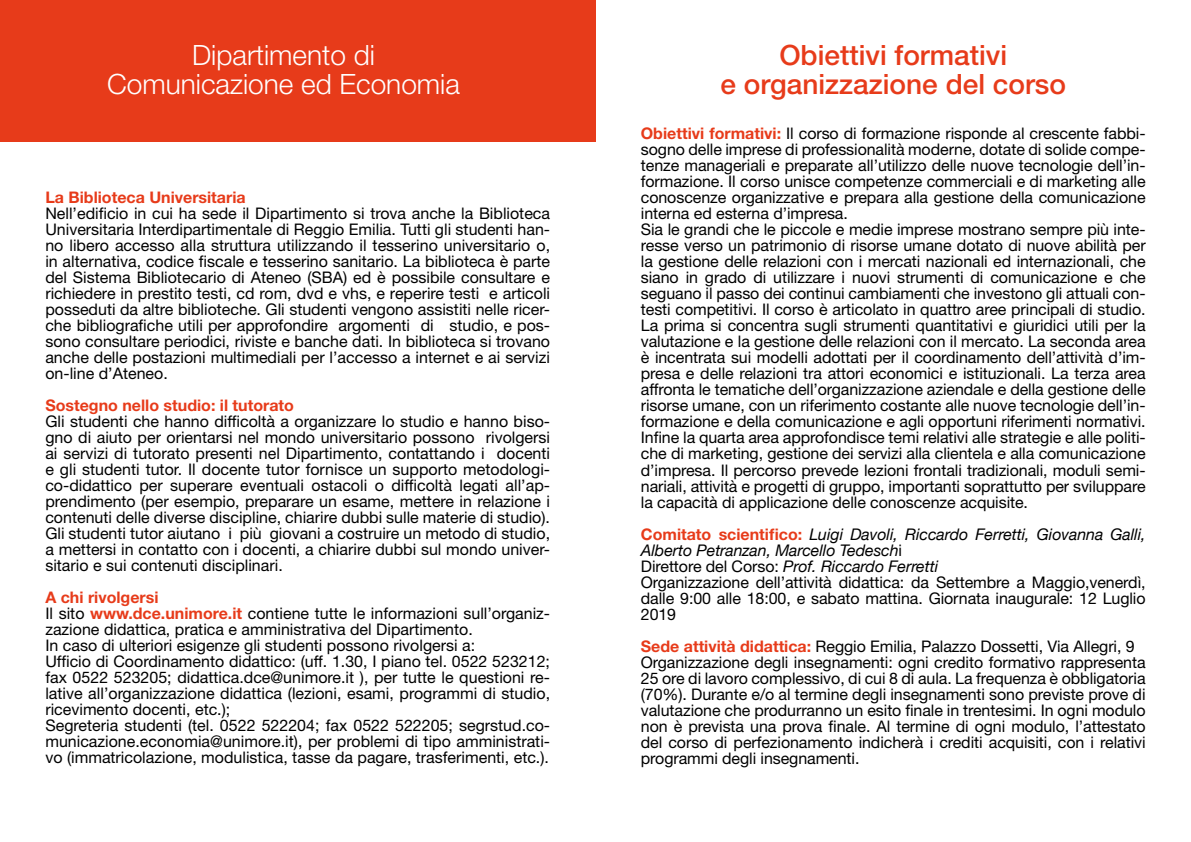
<style>
.page{position:relative;width:1191px;height:842px;background:#fff}
.page>*{position:absolute;margin:0;border:0;box-sizing:border-box;transform-origin:0 0}
.t1{font:500 28px/28.8px "Helvetica Neue LT Std";color:#e73b1a;text-align:center}
.t2{font:300 28px/28.8px "Helvetica Neue LT Std";color:#fff;text-align:center}
.t3{font:16px/16px "Helvetica Neue LT Std";letter-spacing:-.005em;color:#000;text-align:justify}
.t4{font:italic 16px/16px "Helvetica Neue";letter-spacing:-.005em;color:#000}
.t5{font:700 16px "Helvetica Neue LT Std";color:#e73b1a}
.s1{font-weight:700;color:#e73b1a}
.s2{font-family:"Helvetica Neue LT Std";font-weight:700;font-style:normal;color:#e73b1a}
.s3{font-family:"Helvetica Neue LT Std";font-style:normal}
</style>
<div class="page">
<div style="left:0;top:0;width:596px;height:142px;background:#e73b1a"></div>
<h1 class="t2" style="left:107px;top:40px;width:354px">Dipartimento di<br>Comunicazione ed Economia</h1>
<p class="t5" style="left:45px;top:187px;width:202px">La Biblioteca Universitaria</p>
<p class="t3" style="left:45px;top:205px;width:506px">Nell’edificio in cui ha sede il Dipartimento si trova anche la Biblioteca Universitaria Interdipartimentale di Reggio Emilia. Tutti gli studenti han&shy;no libero accesso alla struttura utilizzando il tesserino universitario o, in alternativa, codice fiscale e tesserino sanitario. La biblioteca è parte del Sistema Bibliotecario di Ateneo (SBA) ed è possibile consultare e richiedere in prestito testi, cd rom, dvd e vhs, e reperire testi e articoli posseduti da altre biblioteche. Gli studenti vengono assistiti nelle ricer&shy;che bibliografiche utili per approfondire argomenti di studio, e pos&shy;sono consultare periodici, riviste e banche dati. In biblioteca si trovano anche delle postazioni multimediali per l’accesso a internet e ai servizi on-line d’Ateneo.</p>
<p class="t5" style="left:45px;top:395px;width:250px">Sostegno nello studio: il tutorato</p>
<p class="t3" style="left:45px;top:413px;width:506px">Gli studenti che hanno difficoltà a organizzare lo studio e hanno biso&shy;gno di aiuto per orientarsi nel mondo universitario possono rivolgersi ai servizi di tutorato presenti nel Dipartimento, contattando i docenti e gli studenti tutor. Il docente tutor fornisce un supporto metodologi&shy;co-didattico per superare eventuali ostacoli o difficoltà legati all’ap&shy;prendimento (per esempio, preparare un esame, mettere in relazione i contenuti delle diverse discipline, chiarire dubbi sulle materie di studio).<br>Gli studenti tutor aiutano i più giovani a costruire un metodo di studio, a mettersi in contatto con i docenti, a chiarire dubbi sul mondo univer&shy;sitario e sui contenuti disciplinari.</p>
<p class="t3" style="left:45px;top:589px;width:506px;text-align:left"><span class="s1">A chi rivolgersi<br></span>Il sito <span class="s1">www.dce.unimore.it</span> contiene tutte le informazioni sull’organiz&shy;zazione didattica, pratica e amministrativa del Dipartimento.<br>In caso di ulteriori esigenze gli studenti possono rivolgersi a:<br>Ufficio di Coordinamento didattico: (uff. 1.30, I piano tel. 0522 523212; fax 0522 523205; didattica.dce@unimore.it ), per tutte le questioni re&shy;lative all’organizzazione didattica (lezioni, esami, programmi di studio, ricevimento docenti, etc.);<br>Segreteria studenti (tel. 0522 522204; fax 0522 522205; segrstud.co&shy;municazione.economia@unimore.it), per problemi di tipo amministrati&shy;vo (immatricolazione, modulistica, tasse da pagare, trasferimenti, etc.).</p>
<h1 class="t1" style="left:720px;top:41px;width:347px">Obiettivi formativi<br>e organizzazione del corso</h1>
<p class="t3" style="left:641px;top:126px;width:506px;text-align:left"><span class="s1">Obiettivi formativi:</span> Il corso di formazione risponde al crescente fabbi&shy;sogno delle imprese di professionalità moderne, dotate di solide compe&shy;tenze manageriali e preparate all’utilizzo delle nuove tecnologie dell’in&shy;formazione. Il corso unisce competenze commerciali e di marketing alle conoscenze organizzative e prepara alla gestione della comunicazione interna ed esterna d’impresa.<br>Sia le grandi che le piccole e medie imprese mostrano sempre più inte&shy;resse verso un patrimonio di risorse umane dotato di nuove abilità per la gestione delle relazioni con i mercati nazionali ed internazionali, che siano in grado di utilizzare i nuovi strumenti di comunicazione e che seguano il passo dei continui cambiamenti che investono gli attuali con&shy;testi competitivi. Il corso è articolato in quattro aree principali di studio.<br>La prima si concentra sugli strumenti quantitativi e giuridici utili per la valutazione e la gestione delle relazioni con il mercato. La seconda area è incentrata sui modelli adottati per il coordinamento dell’attività d’im&shy;presa e delle relazioni tra attori economici e istituzionali. La terza area affronta le tematiche dell’organizzazione aziendale e della gestione delle risorse umane, con un riferimento costante alle nuove tecnologie dell’in&shy;formazione e della comunicazione e agli opportuni riferimenti normativi.<br>Infine la quarta area approfondisce temi relativi alle strategie e alle politi&shy;che di marketing, gestione dei servizi alla clientela e alla comunicazione d’impresa. Il percorso prevede lezioni frontali tradizionali, moduli semi&shy;nariali, attività e progetti di gruppo, importanti soprattutto per sviluppare la capacità di applicazione delle conoscenze acquisite.</p>
<p class="t4" style="left:641px;top:527px;width:506px"><span class="s2">Comitato scientifico:</span> Luigi Davoli, Riccardo Ferretti, Giovanna Galli,<br>Alberto Petranzan, Marcello Tedesch<span class="s3">i<br>Direttore del Corso:</span> Prof. Riccardo Ferretti</p>
<p class="t3" style="left:641px;top:574px;width:506px">Organizzazione dell’attività didattica: da Settembre a Maggio,venerdì, dalle 9:00 alle 18:00, e sabato mattina. Giornata inaugurale: 12 Luglio 2019</p>
<p class="t3" style="left:641px;top:638px;width:506px;text-align:left"><span class="s1">Sede attività didattica:</span> Reggio Emilia, Palazzo Dossetti, Via Allegri, 9<br>Organizzazione degli insegnamenti: ogni credito formativo rappresenta 25 ore di lavoro complessivo, di cui 8 di aula. La frequenza è obbligatoria (70%). Durante e/o al termine degli insegnamenti sono previste prove di valutazione che produrranno un esito finale in trentesimi. In ogni modulo non è prevista una prova finale. Al termine di ogni modulo, l’attestato del corso di perfezionamento indicherà i crediti acquisiti, con i relativi programmi degli insegnamenti.</p>
</div>
